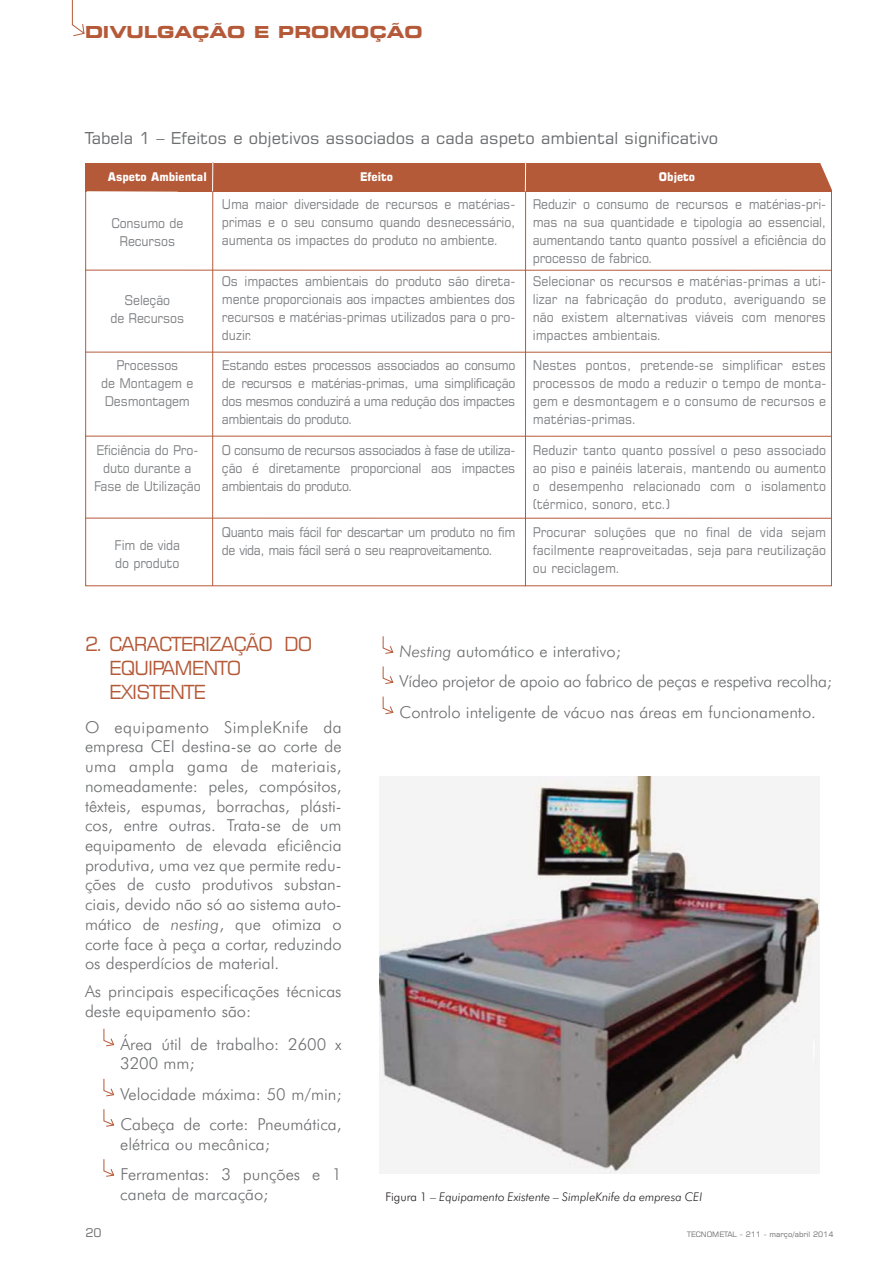
<style>
.page{position:relative;width:893px;height:1263px;background:#fff}
.page>*{position:absolute;margin:0;border:0;box-sizing:border-box;transform-origin:0 0}
.t1{font:19.5px/24.2px "Square 721 BT";letter-spacing:-.045em;color:#b55a39}
.t2{font:300 16.5px/19.6px "Futura BT";color:#6d6e70}
.t3{font:16.5px "Square 721 BT";color:#6d6e70}
.t4{font:700 expanded 16.5px "Square 721 BT";color:#b55a39}
.t5{font:13.5px/18px "Square 721 BT";letter-spacing:-.015em;color:#808285;text-align:justify;scale:.92 1}
.t6{font:13.5px/18px "Square 721 BT";letter-spacing:-.035em;color:#808285;scale:.92 1}
.t7{font:italic 300 12px "Futura BT";color:#231f20}
.t8{font:700 12px "Square 721 BT";color:#fff;scale:.92 1}
.t9{font:12px "Square 721 BT";color:#6d6e70}
.t10{font:7.5px "Square 721 BT";color:#6d6e70}
.s1{font-style:italic}
.s2{font-style:normal}
</style>
<div class="page">
<svg style="left:72px;top:0;width:13px;height:37px"></svg>
<svg style="left:382px;top:666px;width:12px;height:18px"></svg>
<svg style="left:382px;top:636px;width:12px;height:18px"></svg>
<svg style="left:382px;top:696px;width:12px;height:18px"></svg>
<svg style="left:103px;top:1028px;width:12px;height:19px"></svg>
<svg style="left:103px;top:1078px;width:12px;height:19px"></svg>
<svg style="left:103px;top:1109px;width:12px;height:18px"></svg>
<svg style="left:103px;top:1159px;width:12px;height:18px"></svg>
<div style="left:86px;top:163px;width:746px;height:29px;background:#b55a39"></div>
<hr style="left:87px;top:191px;width:91px;height:2px;background:#fff">
<hr style="left:525px;top:162px;width:1px;height:424px;background:#b55a39">
<hr style="left:525px;top:161px;width:1px;height:30px;background:#fff">
<hr style="left:212px;top:162px;width:1px;height:424px;background:#b55a39">
<hr style="left:212px;top:161px;width:1px;height:30px;background:#fff">
<svg style="left:820px;top:163px;width:12px;height:27px"></svg>
<hr style="left:85px;top:270px;width:746px;height:1px;background:#b55a39">
<hr style="left:85px;top:352px;width:746px;height:1px;background:#b55a39">
<hr style="left:85px;top:436px;width:746px;height:1px;background:#b55a39">
<hr style="left:85px;top:518px;width:746px;height:1px;background:#b55a39">
<img style="left:379px;top:776px;width:440px;height:398px">
<p class="t4" style="left:85px;top:26px;width:339px">DIVULGAÇÃO E PROMOÇÃO</p>
<p class="t3" style="left:85px;top:132px;width:635px">Tabela 1 – Efeitos e objetivos associados a cada aspeto ambiental significativo</p>
<p class="t8" style="left:108px;top:173px;width:109px">Aspeto Ambiental</p>
<p class="t8" style="left:360px;top:173px;width:37px">Efeito</p>
<p class="t8" style="left:659px;top:173px;width:41px">Objeto</p>
<p class="t5" style="left:222px;top:197px;width:320px">Uma maior diversidade de recursos e matérias&shy;primas e o seu consumo quando desnecessário, aumenta os impactes do produto no ambiente.</p>
<p class="t5" style="left:533px;top:197px;width:320px">Reduzir o consumo de recursos e matérias-pri&shy;mas na sua quantidade e tipologia ao essencial, aumentando tanto quanto possível a eficiência do processo de fabrico.</p>
<p class="t5" style="left:111px;top:215px;width:80px;text-align:center">Consumo de<br>Recursos</p>
<p class="t5" style="left:110px;top:293px;width:82px;text-align:center">Seleção<br>de Recursos</p>
<p class="t5" style="left:222px;top:274px;width:320px">Os impactes ambientais do produto são direta&shy;mente proporcionais aos impactes ambientes dos recursos e matérias-primas utilizados para o pro&shy;duzir.</p>
<p class="t5" style="left:533px;top:274px;width:320px">Selecionar os recursos e matérias-primas a uti&shy;lizar na fabricação do produto, averiguando se não existem alternativas viáveis com menores impactes ambientais.</p>
<p class="t5" style="left:101px;top:358px;width:102px;text-align:center">Processos<br>de Montagem e<br>Desmontagem</p>
<p class="t5" style="left:533px;top:358px;width:321px">Nestes pontos, pretende-se simplificar estes processos de modo a reduzir o tempo de monta&shy;gem e desmontagem e o consumo de recursos e matérias-primas.</p>
<p class="t5" style="left:222px;top:442px;width:320px">O consumo de recursos associados à fase de utiliza&shy;ção é diretamente proporcional aos impactes ambientais do produto.</p>
<p class="t5" style="left:222px;top:358px;width:320px">Estando estes processos associados ao consumo de recursos e matérias-primas, uma simplificação dos mesmos conduzirá a uma redução dos impactes ambientais do produto.</p>
<p class="t5" style="left:94px;top:442px;width:117px;text-align:center">Eficiência do Pro&shy;duto durante a<br>Fase de Utilização</p>
<p class="t5" style="left:533px;top:442px;width:320px">Reduzir tanto quanto possível o peso associado ao piso e painéis laterais, mantendo ou aumento o desempenho relacionado com o isolamento (térmico, sonoro, etc.)</p>
<p class="t6" style="left:222px;top:525px;width:320px">Quanto mais fácil for descartar um produto no fim de vida, mais fácil será o seu reaproveitamento.</p>
<p class="t5" style="left:533px;top:525px;width:320px">Procurar soluções que no final de vida sejam facilmente reaproveitadas, seja para reutilização ou reciclagem.</p>
<p class="t5" style="left:115px;top:537px;width:73px">Fim de vida do produto</p>
<h1 class="t1" style="left:109px;top:634px;width:205px;text-indent:-24px">2. CARACTERIZAÇÃO DO<br>EQUIPAMENTO<br>EXISTENTE</h1>
<p class="t2" style="left:85px;top:718px;width:258px;text-align:justify">O equipamento SimpleKnife da empresa CEI destina-se ao corte de uma ampla gama de materiais, nomeadamente: peles, compósitos, têxteis, espumas, borrachas, plásti&shy;cos, entre outras. Trata-se de um equipamento de elevada eficiência produtiva, uma vez que permite redu&shy;ções de custo produtivos substan&shy;ciais, devido não só ao sistema auto&shy;mático de <span class="s1">nesting</span>, que otimiza o corte face à peça a cortar, reduzindo os desperdícios de material.</p>
<p class="t2" style="left:85px;top:983px;width:258px">As principais especificações técnicas deste equipamento são:</p>
<p class="t2" style="left:120px;top:1035px;width:223px">Área útil de trabalho: 2600 x<br>3200 mm;</p>
<p class="t2" style="left:120px;top:1079px;width:223px;line-height:30.3px">Velocidade máxima: 50 m/min;<br>Cabeça de corte: Pneumática,</p>
<p class="t2" style="left:120px;top:1130px;width:223px;line-height:30.3px">elétrica ou mecânica;<br>Ferramentas: 3 punções e 1</p>
<p class="t2" style="left:120px;top:1185px;width:150px">caneta de marcação;</p>
<p class="t2" style="left:400px;top:637px;width:434px;line-height:30.2px"><span class="s1">Nesting</span> automático e interativo;<br>Vídeo projetor de apoio ao fabrico de peças e respetiva recolha;<br>Controlo inteligente de vácuo nas áreas em funcionamento.</p>
<p class="t7" style="left:386px;top:1191px;width:318px"><span class="s2">Figura 1 –</span> Equipamento Existente – SimpleKnife da empresa CEI</p>
<p class="t9" style="left:85px;top:1228px;width:18px">20</p>
<p class="t10" style="left:687px;top:1232px;width:148px">TECNOMETAL - 211 - março/abril 2014</p>
</div>
